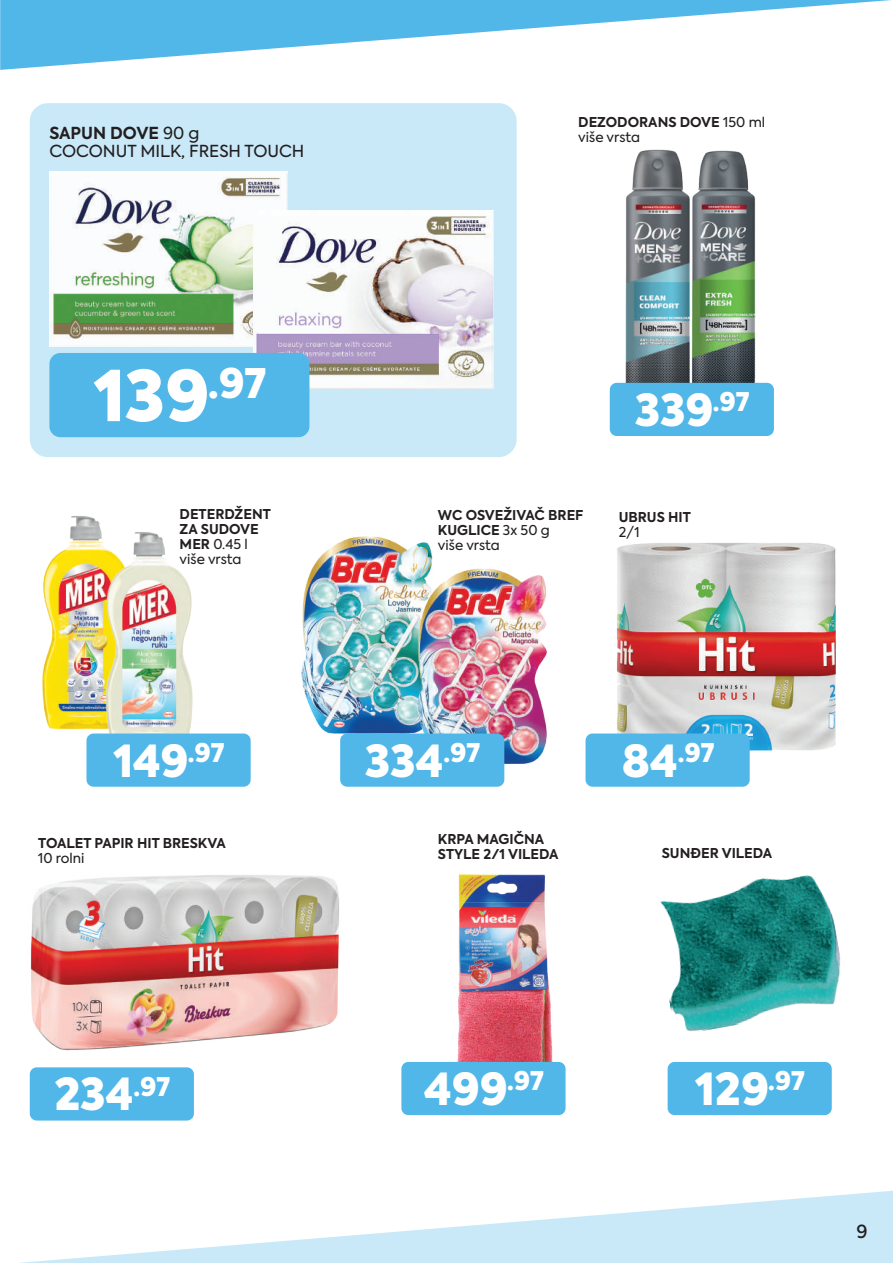
<style>
.page{position:relative;width:893px;height:1263px;background:#fff}
.page>*{position:absolute;margin:0;border:0;box-sizing:border-box;transform-origin:0 0}
.t1{font:900 69.6px "Axiforma";color:#fff}
.t2{font:900 43.95px "Axiforma";color:#fff}
.t3{font:900 25.65px "Axiforma";color:#fff}
.t4{font:500 18px "Axiforma";color:#231f20}
.t5{font:16.5px "Axiforma";color:#231f20}
.t6{font:700 16.5px "Axiforma";color:#231f20}
.t7{font:700 13.5px/15px "Axiforma";color:#231f20}
.t8{font:13.5px "Axiforma";color:#231f20}
.s1{font-weight:400}
.s2{font-size:43.95px}
</style>
<div class="page">
<div style="left:30px;top:103px;width:487px;height:354px;background:#cae9f8;border-radius:18px"></div>
<svg style="left:19px;top:1190px;width:874px;height:73px"></svg>
<svg style="left:0;top:0;width:891px;height:70px"></svg>
<img style="left:49px;top:171px;width:238px;height:175px">
<img style="left:254px;top:210px;width:239px;height:178px">
<div style="left:49px;top:353px;width:260px;height:84px;background:#50b7e8;border-radius:11px"></div>
<img style="left:694px;top:150px;width:68px;height:233px">
<img style="left:617px;top:149px;width:77px;height:234px">
<div style="left:610px;top:383px;width:164px;height:53px;background:#50b7e8;border-radius:7px"></div>
<img style="left:42px;top:516px;width:62px;height:214px">
<img style="left:104px;top:532px;width:89px;height:201px">
<div style="left:86px;top:733px;width:165px;height:54px;background:#50b7e8;border-radius:7px"></div>
<img style="left:660px;top:875px;width:180px;height:156px">
<div style="left:668px;top:1062px;width:164px;height:53px;background:#50b7e8;border-radius:7px"></div>
<img style="left:455px;top:874px;width:100px;height:188px">
<div style="left:401px;top:1062px;width:165px;height:53px;background:#50b7e8;border-radius:7px"></div>
<img style="left:30px;top:875px;width:309px;height:176px">
<div style="left:30px;top:1067px;width:164px;height:53px;background:#50b7e8;border-radius:7px"></div>
<img style="left:617px;top:543px;width:219px;height:208px">
<div style="left:585px;top:733px;width:165px;height:54px;background:#50b7e8;border-radius:7px"></div>
<img style="left:301px;top:536px;width:132px;height:198px">
<img style="left:412px;top:563px;width:135px;height:206px">
<div style="left:340px;top:733px;width:164px;height:54px;background:#50b7e8;border-radius:7px"></div>
<p class="t7" style="left:578px;top:115px;width:188px">DEZODORANS DOVE <span class="s1">150 ml</span></p>
<p class="t6" style="left:49px;top:122px;width:152px">SAPUN DOVE <span class="s1">90 g</span></p>
<p class="t8" style="left:578px;top:128px;width:63px">više vrsta</p>
<p class="t5" style="left:49px;top:141px;width:257px">COCONUT MILK, FRESH TOUCH</p>
<h1 class="t1" style="left:94px;top:346px;width:174px">139<sup>.97</sup></h1>
<p class="t7" style="left:180px;top:507px;width:93px">DETERDŽENT<br>ZA SUDOVE<br>MER <span class="s1">0.45 l više vrsta</span></p>
<h2 class="t2" style="left:114px;top:729px;width:113px">149<sup>.97</sup></h2>
<p class="t7" style="left:38px;top:836px;width:189px">TOALET PAPIR HIT BRESKVA</p>
<p class="t8" style="left:38px;top:849px;width:48px">10 rolni</p>
<h2 class="t2" style="left:54px;top:1063px;width:118px">234<sup>.97</sup></h2>
<p class="t7" style="left:438px;top:507px;width:147px">WC OSVEŽIVAČ BREF<br>KUGLICE <span class="s1">3x 50 g<br>više vrsta</span></p>
<h2 class="t2" style="left:635px;top:379px;width:116px">339<sup>.97</sup></h2>
<p class="t7" style="left:619px;top:510px;width:74px">UBRUS HIT</p>
<p class="t8" style="left:619px;top:523px;width:22px">2/1</p>
<h2 class="t2" style="left:365px;top:729px;width:117px">334<sup>.97</sup></h2>
<p class="t7" style="left:438px;top:832px;width:122px">KRPA MAGIČNA<br>STYLE 2/1 VILEDA</p>
<h3 class="t3" style="left:622px;top:734px;width:94px"><span class="s2">84</span>.97</h3>
<p class="t7" style="left:662px;top:845px;width:112px">SUNĐER VILEDA</p>
<h2 class="t2" style="left:424px;top:1058px;width:121px">499<sup>.97</sup></h2>
<h2 class="t2" style="left:695px;top:1058px;width:111px">129<sup>.97</sup></h2>
<h3 class="t4" style="left:856px;top:1220px;width:13px">9</h3>
</div>
